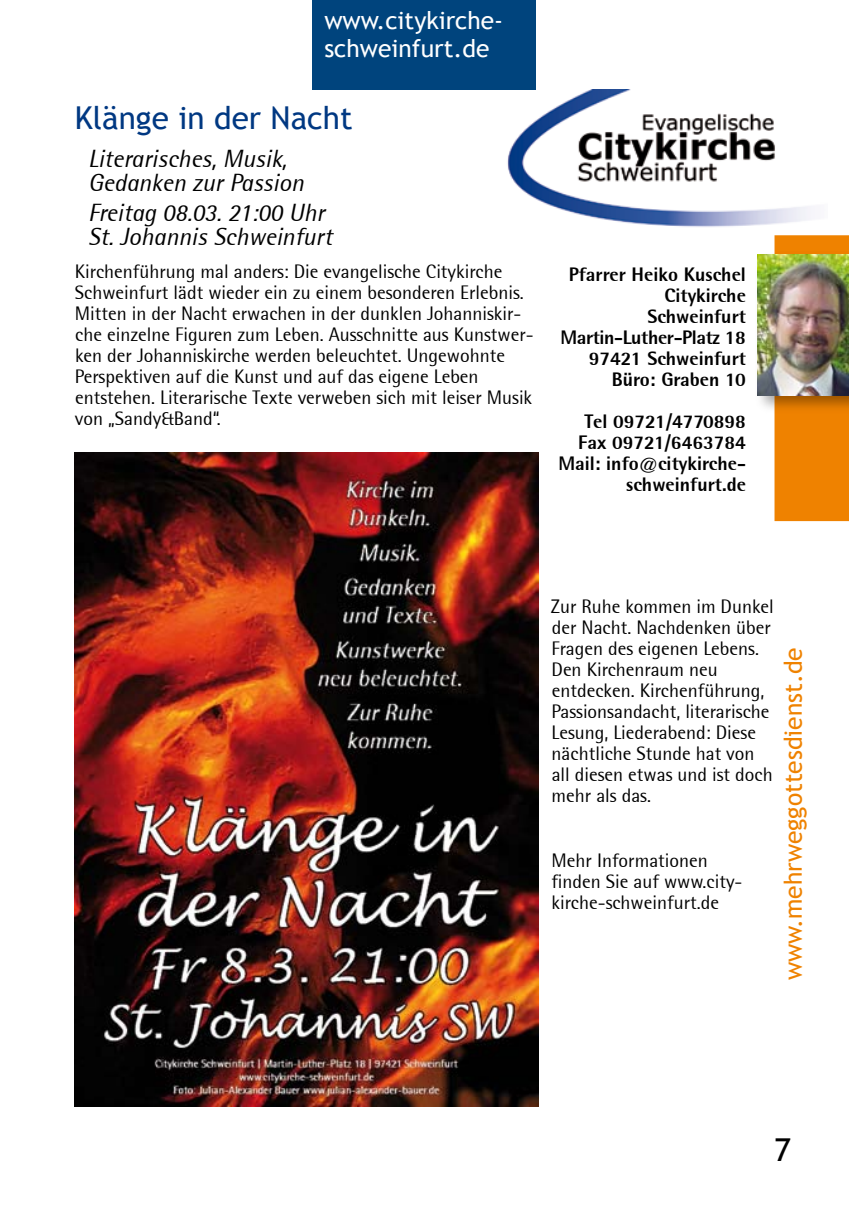
<style>
.page{position:relative;width:849px;height:1206px;background:#fff}
.page>*{position:absolute;margin:0;border:0;box-sizing:border-box;transform-origin:0 0}
.t1{font:31.5px "Trebuchet MS";color:#003882}
.t2{font:italic 24.5px/24.5px "Rotis Semi Sans";color:#000}
.t3{font:24.5px/28px "Trebuchet MS";color:#fff}
.t4{font:24.5px "Trebuchet MS";color:#ef8200}
.t5{font:19.25px/21px "Rotis Semi Sans";color:#000}
.t6{font:800 19.25px/21px "Rotis Semi Sans";color:#000;text-align:right}
</style>
<div class="page">
<img style="left:480px;top:89px;width:331px;height:138px">
<div style="left:312px;top:0;width:224px;height:89px;background:#00447d"></div>
<div style="left:774px;top:235px;width:74px;height:286px;background:#ef8200"></div>
<div style="left:751px;top:250px;width:97px;height:164px;background:#000;opacity:.35"></div>
<img style="left:757px;top:254px;width:91px;height:141px">
<img style="left:74px;top:452px;width:464px;height:654px">
<p class="t3" style="left:324px;top:7px;width:180px">www.citykirche&shy;schweinfurt.de</p>
<h1 class="t1" style="left:75px;top:99px;width:279px">Klänge in der Nacht</h1>
<p class="t2" style="left:88px;top:146px;width:217px">Literarisches, Musik,<br>Gedanken zur Passion</p>
<p class="t2" style="left:88px;top:200px;width:246px">Freitag 08.03. 21:00 Uhr<br>St. Johannis Schweinfurt</p>
<p class="t5" style="left:75px;top:261px;width:460px">Kirchenführung mal anders: Die evangelische Citykirche Schweinfurt lädt wieder ein zu einem besonderen Erlebnis.<br>Mitten in der Nacht erwachen in der dunklen Johanniskir&shy;che einzelne Figuren zum Leben. Ausschnitte aus Kunstwer&shy;ken der Johanniskirche werden beleuchtet. Ungewohnte Perspektiven auf die Kunst und auf das eigene Leben entstehen. Literarische Texte verweben sich mit leiser Musik von „Sandy&amp;Band“.</p>
<p class="t6" style="left:560px;top:263px;width:187px">Pfarrer Heiko Kuschel<br>Citykirche<br>Schweinfurt<br>Martin-Luther-Platz 18<br>97421 Schweinfurt<br>Büro: Graben 10</p>
<p class="t6" style="left:558px;top:410px;width:189px">Tel 09721/4770898<br>Fax 09721/6463784<br>Mail: info@citykirche&shy;schweinfurt.de</p>
<p class="t5" style="left:550px;top:596px;width:224px">Zur Ruhe kommen im Dunkel der Nacht. Nachdenken über<br>Fragen des eigenen Lebens.<br>Den Kirchenraum neu entdecken. Kirchenführung,<br>Passionsandacht, literarische<br>Lesung, Liederabend: Diese nächtliche Stunde hat von all diesen etwas und ist doch mehr als das.</p>
<p class="t5" style="left:551px;top:849px;width:192px">Mehr Informationen finden Sie auf www.city&shy;kirche-schweinfurt.de</p>
<p class="t4" style="left:778px;top:980px;width:334px;rotate:-90deg">www.mehrweggottesdienst.de</p>
</div>
